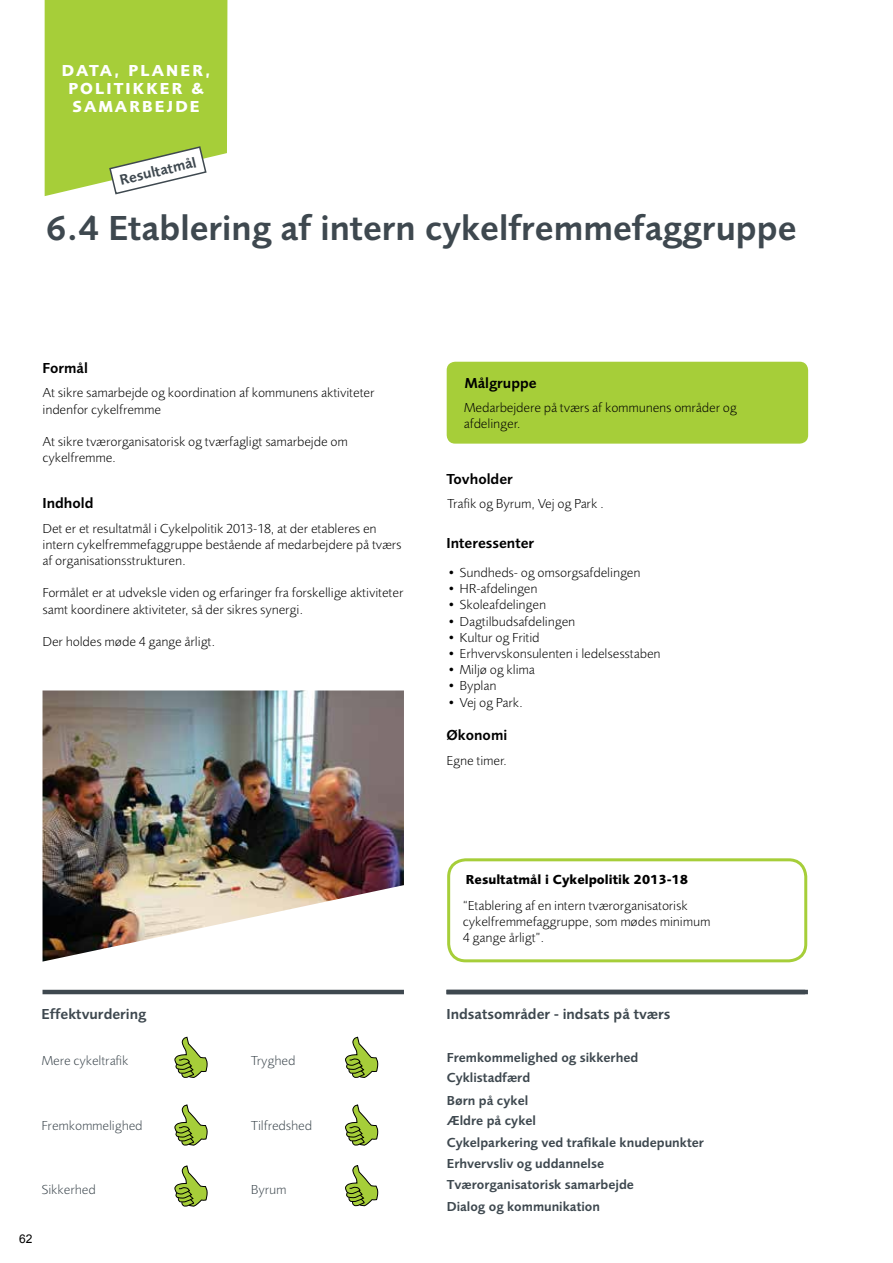
<style>
.page{position:relative;width:893px;height:1263px;background:#fff}
.page>*{position:absolute;margin:0;border:0;box-sizing:border-box;transform-origin:0 0}
.t1{font:36px "Foundry Sans Demi";color:#3e484f}
.t2{font:700 16.5px/18px "Foundry Sans";letter-spacing:.13em;color:#fff;text-align:center}
.t3{font:15px "Foundry Sans Demi";color:#3e484f}
.t4{font:15px "Foundry Sans Demi";color:#000}
.t5{font:300 13.5px/16.2px "Foundry Sans";color:#000}
.t6{font:300 13.5px "Foundry Sans";color:#3e484f}
.t7{font:13.5px/20.2px "Foundry Sans Demi";color:#3e484f}
.t8{font:700 13.5px "Foundry Sans";color:#000}
.t9{font:12px "Arial";color:#000}
</style>
<div class="page">
<hr style="left:43px;top:990px;width:361px;height:4px;background:#3e484f">
<hr style="left:446px;top:990px;width:362px;height:4px;background:#3e484f">
<div style="left:447px;top:362px;width:361px;height:82px;background:#a6ce39;border-radius:9px"></div>
<svg style="left:175px;top:1037px;width:32px;height:41px"></svg>
<svg style="left:175px;top:1166px;width:32px;height:40px"></svg>
<svg style="left:345px;top:1037px;width:33px;height:41px"></svg>
<svg style="left:175px;top:1105px;width:32px;height:40px"></svg>
<svg style="left:345px;top:1105px;width:33px;height:40px"></svg>
<svg style="left:345px;top:1165px;width:33px;height:41px"></svg>
<img style="left:43px;top:690px;width:361px;height:271px">
<svg style="left:45px;top:0;width:182px;height:196px;background:#b0d353"></svg>
<div style="left:447px;top:858px;width:360px;height:104px;border:3px solid #a6ce39;border-radius:17px"></div>
<p class="t2" style="left:62px;top:62px;width:150px">DATA, PLANER,<br>POLITIKKER &amp;<br>SAMARBEJDE</p>
<p class="t3" style="left:118px;top:172px;width:79px;rotate:-14deg">Resultatmål</p>
<h1 class="t1" style="left:46px;top:207px;width:752px">6.4 Etablering af intern cykelfremmefaggruppe</h1>
<p class="t4" style="left:43px;top:359px;width:47px">Formål</p>
<p class="t5" style="left:43px;top:385px;width:333px">At sikre samarbejde og koordination af kommunens aktiviteter indenfor cykelfremme</p>
<p class="t5" style="left:43px;top:433px;width:307px">At sikre tværorganisatorisk og tværfagligt samarbejde om cykelfremme.</p>
<p class="t4" style="left:43px;top:495px;width:52px">Indhold</p>
<p class="t5" style="left:43px;top:520px;width:361px">Det er et resultatmål i Cykelpolitik 2013-18, at der etableres en intern cykelfremmefaggruppe bestående af medarbejdere på tværs af organisationsstrukturen.</p>
<p class="t5" style="left:43px;top:585px;width:362px">Formålet er at udveksle viden og erfaringer fra forskellige aktiviteter samt koordinere aktiviteter, så der sikres synergi.</p>
<p class="t5" style="left:43px;top:633px;width:174px">Der holdes møde 4 gange årligt.</p>
<p class="t4" style="left:465px;top:374px;width:73px">Målgruppe</p>
<p class="t5" style="left:464px;top:400px;width:274px">Medarbejdere på tværs af kommunens områder og afdelinger.</p>
<p class="t4" style="left:446px;top:470px;width:68px">Tovholder</p>
<p class="t5" style="left:447px;top:496px;width:158px">Trafik og Byrum, Vej og Park .</p>
<p class="t4" style="left:446px;top:535px;width:89px">Interessenter</p>
<p class="t5" style="left:447px;top:564px;width:195px">• Sundheds- og omsorgsafdelingen</p>
<p class="t5" style="left:447px;top:580px;width:92px">• HR-afdelingen</p>
<p class="t5" style="left:447px;top:597px;width:101px">• Skoleafdelingen</p>
<p class="t5" style="left:447px;top:613px;width:130px">• Dagtilbudsafdelingen</p>
<p class="t5" style="left:447px;top:629px;width:94px">• Kultur og Fritid</p>
<p class="t5" style="left:447px;top:645px;width:215px">• Erhvervskonsulenten i ledelsesstaben</p>
<p class="t5" style="left:447px;top:661px;width:90px">• Miljø og klima</p>
<p class="t5" style="left:447px;top:678px;width:51px">• Byplan</p>
<p class="t5" style="left:447px;top:694px;width:78px">• Vej og Park.</p>
<p class="t4" style="left:446px;top:726px;width:62px">Økonomi</p>
<p class="t5" style="left:446px;top:753px;width:62px">Egne timer.</p>
<p class="t8" style="left:466px;top:872px;width:224px">Resultatmål i Cykelpolitik 2013-18</p>
<p class="t5" style="left:463px;top:897px;width:249px">“Etablering af en intern tværorganisatorisk cykelfremmefaggruppe, som mødes minimum<br>4 gange årligt”.</p>
<p class="t3" style="left:41px;top:1005px;width:106px">Effektvurdering</p>
<p class="t3" style="left:446px;top:1005px;width:226px">Indsatsområder - indsats på tværs</p>
<p class="t6" style="left:41px;top:1053px;width:88px">Mere cykeltrafik</p>
<p class="t6" style="left:41px;top:1117px;width:103px">Fremkommelighed</p>
<p class="t6" style="left:41px;top:1182px;width:56px">Sikkerhed</p>
<p class="t9" style="left:19px;top:1231px;width:15px">62</p>
<p class="t6" style="left:251px;top:1053px;width:46px">Tryghed</p>
<p class="t6" style="left:251px;top:1117px;width:63px">Tilfredshed</p>
<p class="t6" style="left:251px;top:1182px;width:37px">Byrum</p>
<p class="t6" style="left:464px;top:1049px;width:158px">mkommelighed og sikkerhed</p>
<p class="t6" style="left:466px;top:1092px;width:55px">n på cykel</p>
<p class="t7" style="left:447px;top:1047px;width:193px">Fremkommelighed og sikkerhed<br>Cyklistadfærd</p>
<p class="t6" style="left:468px;top:1071px;width:55px">listadfærd</p>
<p class="t7" style="left:447px;top:1090px;width:91px">Børn på cykel<br>Ældre på cykel</p>
<p class="t7" style="left:447px;top:1132px;width:259px">Cykelparkering ved trafikale knudepunkter</p>
<p class="t7" style="left:447px;top:1174px;width:189px;line-height:21.1px">Tværorganisatorisk samarbejde<br>Dialog og kommunikation</p>
<p class="t6" style="left:469px;top:1113px;width:59px">re på cykel</p>
<p class="t6" style="left:468px;top:1134px;width:210px">elparkering ved trafikale knudepunkter</p>
<p class="t6" style="left:465px;top:1155px;width:118px">vervsliv og uddannels</p>
<p class="t7" style="left:447px;top:1153px;width:159px">Erhvervsliv og uddannelse</p>
<p class="t6" style="left:474px;top:1177px;width:135px">organisatorisk samarbejd</p>
<p class="t6" style="left:465px;top:1198px;width:121px">log og kommunikation</p>
</div>
